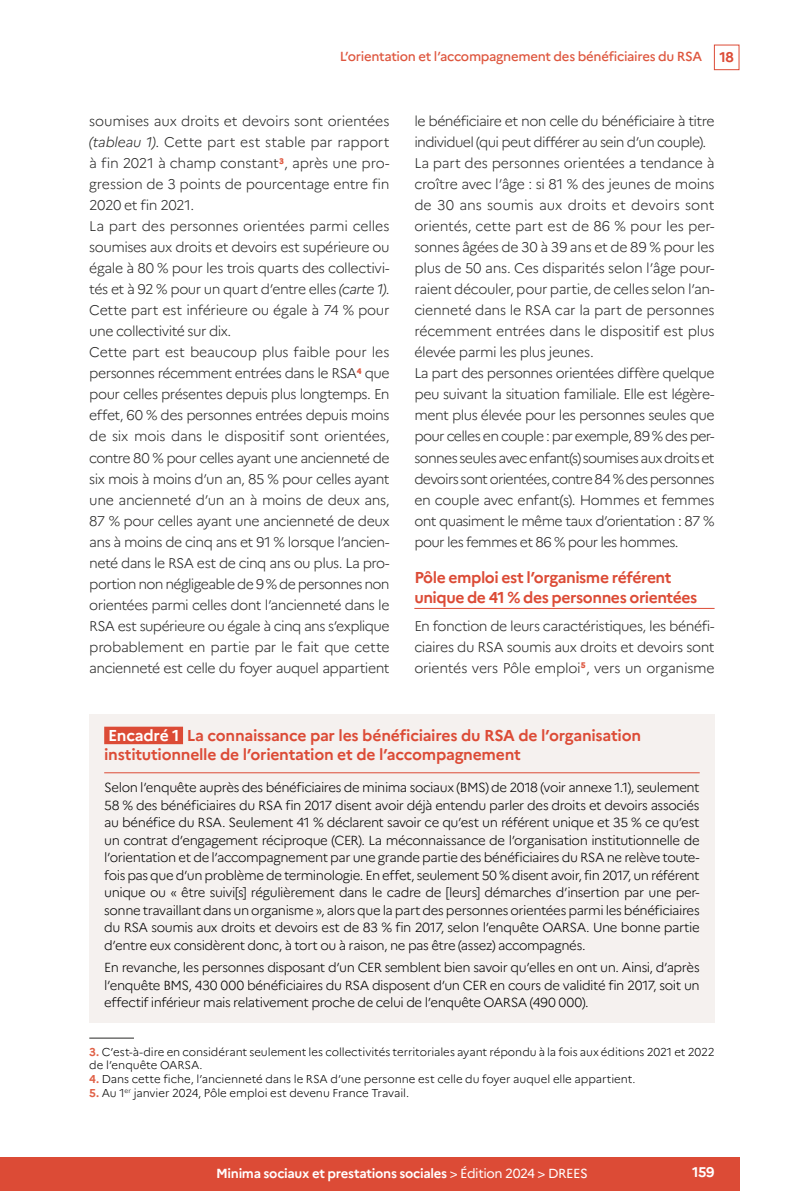
<style>
.page{position:relative;width:794px;height:1191px;background:#fff}
.page>*{position:absolute;margin:0;border:0;box-sizing:border-box;transform-origin:0 0}
.ENC_titre{font:700 15.75px/19.2px "Marianne";letter-spacing:-.015em;color:#dc4b36}
.Titre_2__Inter{font:700 15.75px/19.2px "Marianne";letter-spacing:-.03em;color:#dc4b36}
.Texte{font:300 14px/21px "Marianne";letter-spacing:-.035em;color:#272726;text-align:justify}
.t1{font:700 14px "Marianne";color:#fff}
.ENC_texte{font:300 13.12px/17.5px "Marianne";letter-spacing:-.03em;color:#000;text-align:justify}
.t2{font:500 13.12px "Marianne";letter-spacing:-.025em;color:#de563e}
.t3{font:700 13.12px "Marianne";letter-spacing:-.025em;color:#fff}
.t4{font:300 11.38px/13.7px "Marianne";letter-spacing:-.005em;color:#000}
.s1{font-weight:700;font-size:14px;color:#dc4b36}
.s2{font-style:italic}
.s3{color:#fff}
.s4{font-weight:700;color:#e06046}
.s5{font-weight:400}
</style>
<div class="page">
<div style="left:714px;top:45px;width:25px;height:25px;border:1px solid #dc4b36"></div>
<div style="left:0;top:1157px;width:739px;height:34px;background:#dc4b36"></div>
<hr style="left:414px;top:608px;width:300px;height:1px;background:#dc4b36">
<div style="left:89px;top:714px;width:625px;height:308px;background:#f5f1ef"></div>
<div style="left:104px;top:726px;width:79px;height:18px;background:#dc4b36"></div>
<hr style="left:104px;top:772px;width:595px;height:1px;background:#dc4b36">
<hr style="left:89px;top:1037px;width:45px;height:1px;background:#272726">
<p class="t2" style="left:340px;top:49px;width:396px">L’orientation et l’accompagnement des bénéficiaires du RSA <span class="s1">18</span></p>
<p class="Texte" style="left:89px;top:111px;width:302px">soumises aux droits et devoirs sont orientées <span class="s2">(tableau 1)</span>. Cette part est stable par rapport à fin 2021 à champ constant<sup>3</sup>, après une pro&shy;gression de 3 points de pourcentage entre fin 2020 et fin 2021.</p>
<p class="Texte" style="left:89px;top:216px;width:302px">La part des personnes orientées parmi celles soumises aux droits et devoirs est supérieure ou égale à 80 % pour les trois quarts des collectivi&shy;tés et à 92 % pour un quart d’entre elles <span class="s2">(carte 1)</span>.<br>Cette part est inférieure ou égale à 74 % pour une collectivité sur dix.</p>
<p class="Texte" style="left:89px;top:342px;width:302px">Cette part est beaucoup plus faible pour les personnes récemment entrées dans le RSA<sup>4</sup> que pour celles présentes depuis plus longtemps. En effet, 60 % des personnes entrées depuis moins de six mois dans le dispositif sont orientées, contre 80 % pour celles ayant une ancienneté de six mois à moins d’un an, 85 % pour celles ayant une ancienneté d’un an à moins de deux ans, 87 % pour celles ayant une ancienneté de deux ans à moins de cinq ans et 91 % lorsque l’ancien&shy;neté dans le RSA est de cinq ans ou plus. La pro&shy;portion non négligeable de 9 % de personnes non orientées parmi celles dont l’ancienneté dans le RSA est supérieure ou égale à cinq ans s’explique probablement en partie par le fait que cette ancienneté est celle du foyer auquel appartient</p>
<p class="Texte" style="left:414px;top:111px;width:302px">le bénéficiaire et non celle du bénéficiaire à titre individuel (qui peut différer au sein d’un couple).</p>
<p class="Texte" style="left:414px;top:153px;width:302px">La part des personnes orientées a tendance à croître avec l’âge : si 81 % des jeunes de moins de 30 ans soumis aux droits et devoirs sont orientés, cette part est de 86 % pour les per&shy;sonnes âgées de 30 à 39 ans et de 89 % pour les plus de 50 ans. Ces disparités selon l’âge pour&shy;raient découler, pour partie, de celles selon l’an&shy;cienneté dans le RSA car la part de personnes récemment entrées dans le dispositif est plus élevée parmi les plus jeunes.</p>
<p class="Texte" style="left:414px;top:363px;width:302px">La part des personnes orientées diffère quelque peu suivant la situation familiale. Elle est légère&shy;ment plus élevée pour les personnes seules que pour celles en couple : par exemple, 89 % des per&shy;sonnes seules avec enfant(s) soumises aux droits et devoirs sont orientées, contre 84 % des personnes en couple avec enfant(s). Hommes et femmes ont quasiment le même taux d’orientation : 87 % pour les femmes et 86 % pour les hommes.</p>
<p class="Titre_2__Inter" style="left:414px;top:568px;width:284px">Pôle emploi est l’organisme référent unique de 41 % des personnes orientées</p>
<p class="Texte" style="left:414px;top:615px;width:302px">En fonction de leurs caractéristiques, les bénéfi&shy;ciaires du RSA soumis aux droits et devoirs sont orientés vers Pôle emploi<sup>5</sup>, vers un organisme</p>
<p class="ENC_titre" style="left:104px;top:725px;width:538px"><span class="s3">Encadré 1</span> La connaissance par les bénéficiaires du RSA de l’organisation institutionnelle de l’orientation et de l’accompagnement</p>
<p class="ENC_texte" style="left:104px;top:779px;width:597px">Selon l’enquête auprès des bénéficiaires de minima sociaux (BMS) de 2018 (voir annexe 1.1), seulement 58 % des bénéficiaires du RSA fin 2017 disent avoir déjà entendu parler des droits et devoirs associés au bénéfice du RSA. Seulement 41 % déclarent savoir ce qu’est un référent unique et 35 % ce qu’est un contrat d’engagement réciproque (CER). La méconnaissance de l’organisation institutionnelle de l’orientation et de l’accompagnement par une grande partie des bénéficiaires du RSA ne relève toute&shy;fois pas que d’un problème de terminologie. En effet, seulement 50 % disent avoir, fin 2017, un référent unique ou « être suivi[s] régulièrement dans le cadre de [leurs] démarches d’insertion par une per&shy;sonne travaillant dans un organisme », alors que la part des personnes orientées parmi les bénéficiaires du RSA soumis aux droits et devoirs est de 83 % fin 2017, selon l’enquête OARSA. Une bonne partie d’entre eux considèrent donc, à tort ou à raison, ne pas être (assez) accompagnés.</p>
<p class="ENC_texte" style="left:104px;top:959px;width:597px">En revanche, les personnes disposant d’un CER semblent bien savoir qu’elles en ont un. Ainsi, d’après l’enquête BMS, 430 000 bénéficiaires du RSA disposent d’un CER en cours de validité fin 2017, soit un effectif inférieur mais relativement proche de celui de l’enquête OARSA (490 000).</p>
<p class="t4" style="left:89px;top:1044px;width:627px"><span class="s4">3.</span> C’est-à-dire en considérant seulement les collectivités territoriales ayant répondu à la fois aux éditions 2021 et 2022 de l’enquête OARSA.</p>
<p class="t4" style="left:89px;top:1072px;width:547px"><span class="s4">4.</span> Dans cette fiche, l’ancienneté dans le RSA d’une personne est celle du foyer auquel elle appartient.</p>
<p class="t4" style="left:89px;top:1085px;width:321px"><span class="s4">5.</span> Au 1<sup>er</sup> janvier 2024, Pôle emploi est devenu France Travail.</p>
<p class="t3" style="left:216px;top:1165px;width:373px">Minima sociaux et prestations sociales <span class="s5">&gt; Édition 2024 &gt; DREES</span></p>
<p class="t1" style="left:692px;top:1163px;width:24px">159</p>
</div>
